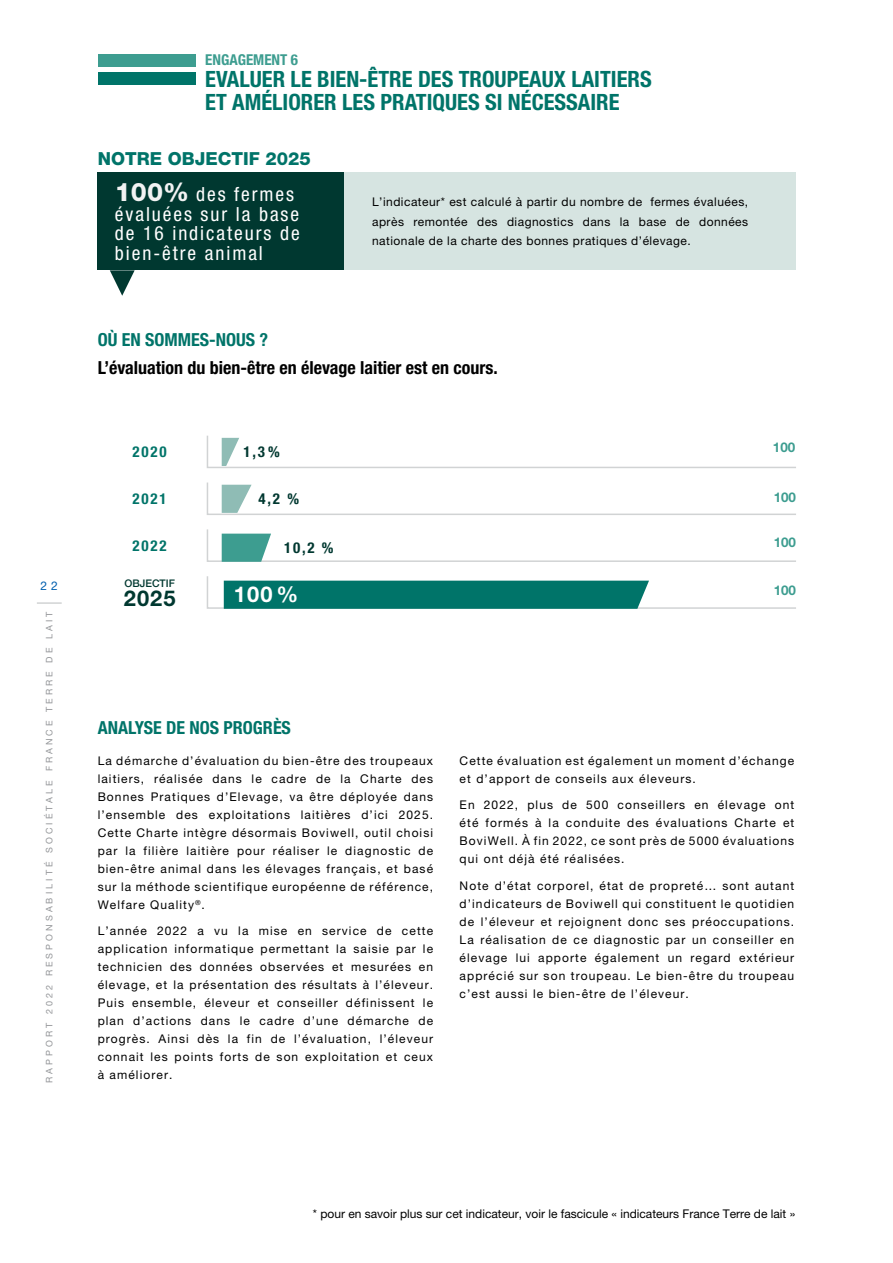
<style>
.page{position:relative;width:893px;height:1263px;background:#fff}
.page>*{position:absolute;margin:0;border:0;box-sizing:border-box;transform-origin:0 0}
.t1{font:700 condensed 22.5px/22.5px "Helvetica Neue LT Pro";color:#007469}
.t2{font:700 21.9px "Helvetica Neue LT Pro";color:#003830}
.t3{font:700 21.9px "Helvetica Neue LT Pro";color:#fff}
.t4{font:condensed 19.5px/19.5px "Helvetica Neue LT Pro";letter-spacing:.1em;color:#fff}
.t5{font:700 condensed 18px "Helvetica Neue LT Pro";color:#000}
.t6{font:700 condensed 18px "Helvetica Neue LT Pro";color:#007469}
.t7{font:800 18px "Helvetica Neue LT Pro";color:#007469}
.t8{font:700 condensed 15px "Helvetica Neue LT Pro";color:#003830}
.t9{font:700 condensed 15px "Helvetica Neue LT Pro";letter-spacing:.12em;color:#007469}
.t10{font:700 condensed 15px "Helvetica Neue LT Pro";color:#3d9d90}
.t11{font:700 13.5px "Helvetica Neue LT Pro";color:#3d9d90}
.t12{font:12px/18px "Helvetica Neue LT Pro";letter-spacing:.09em;color:#000;text-align:justify}
.t13{font:12px "Helvetica Neue LT Pro";color:#000}
.t14{font:12px "Helvetica Neue LT Pro";color:#005fae}
.t15{font:500 10.5px "Helvetica Neue LT Pro";color:#003830}
.t16{font:9px "Helvetica Neue LT Pro";letter-spacing:.34em;color:#939598}
.s1{font-weight:800;font-stretch:normal;font-size:25.5px;color:#f2f3f3}
</style>
<div class="page">
<hr style="left:37px;top:602px;width:25px;height:2px;background:#d1d3d4">
<div style="left:98px;top:54px;width:98px;height:12px;background:#3d9d90"></div>
<div style="left:98px;top:72px;width:98px;height:12px;background:#007469"></div>
<div style="left:98px;top:172px;width:697px;height:98px;background:#d6e4e1"></div>
<div style="left:98px;top:172px;width:246px;height:98px;background:#003830"></div>
<svg style="left:110px;top:270px;width:25px;height:26px"></svg>
<svg style="left:206px;top:435px;width:590px;height:33px"></svg>
<svg style="left:206px;top:482px;width:590px;height:33px"></svg>
<svg style="left:206px;top:529px;width:590px;height:33px"></svg>
<svg style="left:206px;top:576px;width:590px;height:33px"></svg>
<p class="t14" style="left:41px;top:578px;width:19px">2 2</p>
<p class="t16" style="left:44px;top:1083px;width:473px;rotate:-90deg">RAPPORT 2022 RESPONSABILITÉ SOCIÉTALE FRANCE TERRE DE LAIT</p>
<p class="t10" style="left:205px;top:51px;width:94px">ENGAGEMENT 6</p>
<h1 class="t1" style="left:205px;top:68px;width:448px">EVALUER LE BIEN-ÊTRE DES TROUPEAUX LAITIERS<br>ET AMÉLIORER LES PRATIQUES SI NÉCESSAIRE</h1>
<h3 class="t7" style="left:98px;top:148px;width:215px">NOTRE OBJECTIF 2025</h3>
<h3 class="t4" style="left:115px;top:184px;width:186px"><span class="s1">100%</span> des fermes évaluées sur la base de 16 indicateurs de bien-être animal</h3>
<h3 class="t6" style="left:98px;top:329px;width:172px">OÙ EN SOMMES-NOUS ?</h3>
<p class="t12" style="left:372px;top:192px;width:378px;line-height:19.5px">L’indicateur* est calculé à partir du nombre de fermes évaluées, après remontée des diagnostics dans la base de données nationale de la charte des bonnes pratiques d’élevage.</p>
<h3 class="t5" style="left:98px;top:357px;width:401px">L’évaluation du bien-être en élevage laitier est en cours.</h3>
<p class="t9" style="left:133px;top:443px;width:36px">2020</p>
<p class="t8" style="left:244px;top:443px;width:38px">1,3 %</p>
<p class="t9" style="left:133px;top:490px;width:36px">2021</p>
<p class="t9" style="left:133px;top:537px;width:36px">2022</p>
<p class="t8" style="left:259px;top:490px;width:42px">4,2 %</p>
<p class="t8" style="left:284px;top:539px;width:51px">10,2 %</p>
<p class="t15" style="left:124px;top:577px;width:52px">OBJECTIF</p>
<h2 class="t2" style="left:124px;top:584px;width:53px">2025</h2>
<h2 class="t3" style="left:234px;top:581px;width:66px">100 %</h2>
<h3 class="t6" style="left:98px;top:717px;width:195px">ANALYSE DE NOS PROGRÈS</h3>
<p class="t11" style="left:773px;top:439px;width:24px">100</p>
<p class="t11" style="left:774px;top:488px;width:24px">100</p>
<p class="t11" style="left:774px;top:534px;width:24px">100</p>
<p class="t11" style="left:774px;top:581px;width:24px">100</p>
<p class="t12" style="left:98px;top:751px;width:337px">La démarche d’évaluation du bien-être des troupeaux laitiers, réalisée dans le cadre de la Charte des Bonnes Pratiques d’Elevage, va être déployée dans l’ensemble des exploitations laitières d’ici 2025.<br>Cette Charte intègre désormais Boviwell, outil choisi par la filière laitière pour réaliser le diagnostic de bien-être animal dans les élevages français, et basé sur la méthode scientifique européenne de référence, Welfare Quality<sup>®</sup>.</p>
<p class="t12" style="left:98px;top:922px;width:337px">L’année 2022 a vu la mise en service de cette application informatique permettant la saisie par le technicien des données observées et mesurées en élevage, et la présentation des résultats à l’éleveur.<br>Puis ensemble, éleveur et conseiller définissent le plan d’actions dans le cadre d’une démarche de progrès. Ainsi dès la fin de l’évaluation, l’éleveur connait les points forts de son exploitation et ceux à améliorer.</p>
<p class="t12" style="left:460px;top:751px;width:336px">Cette évaluation est également un moment d’échange et d’apport de conseils aux éleveurs.</p>
<p class="t12" style="left:460px;top:796px;width:336px">En 2022, plus de 500 conseillers en élevage ont été formés à la conduite des évaluations Charte et BoviWell. À fin 2022, ce sont près de 5000 évaluations qui ont déjà été réalisées.</p>
<p class="t12" style="left:460px;top:876px;width:336px">Note d’état corporel, état de propreté… sont autant d’indicateurs de Boviwell qui constituent le quotidien de l’éleveur et rejoignent donc ses préoccupations.<br>La réalisation de ce diagnostic par un conseiller en élevage lui apporte également un regard extérieur apprécié sur son troupeau. Le bien-être du troupeau c’est aussi le bien-être de l’éleveur.</p>
<p class="t13" style="left:313px;top:1207px;width:484px">* pour en savoir plus sur cet indicateur, voir le fascicule « indicateurs France Terre de lait »</p>
</div>
